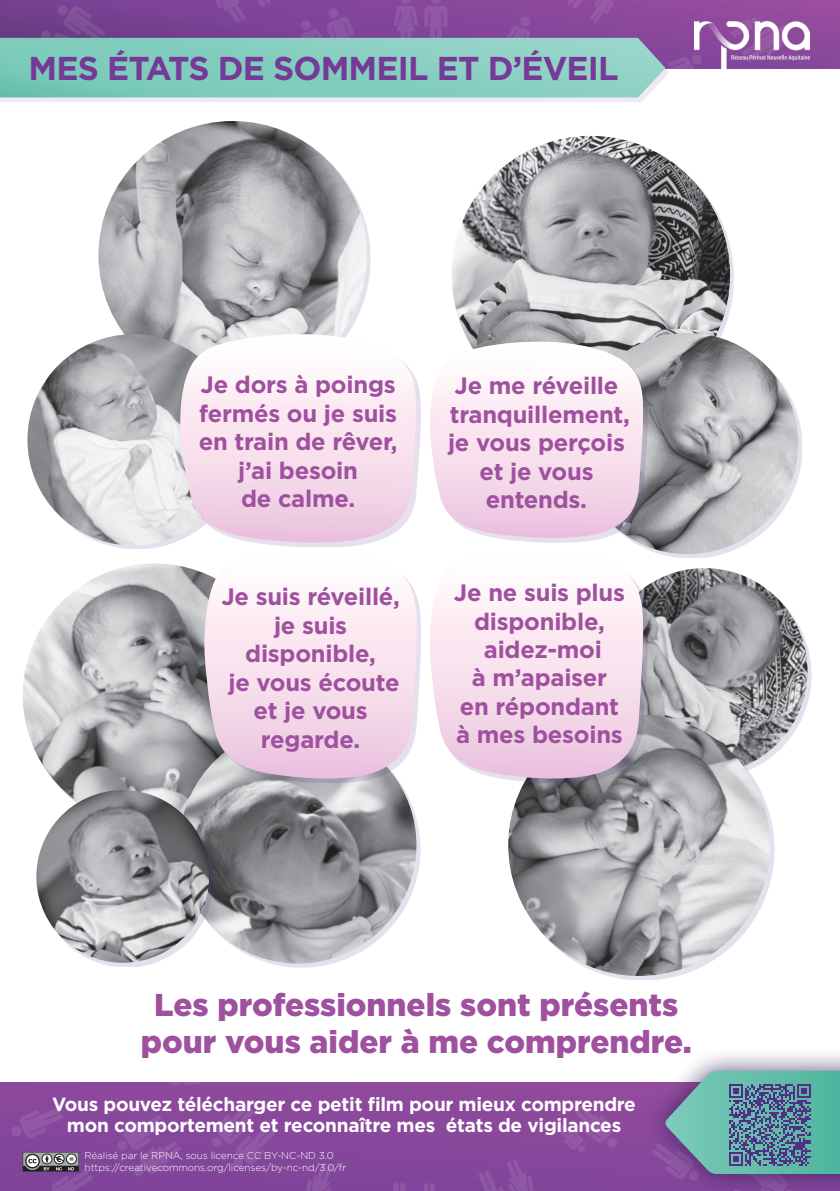
<style>
.page{position:relative;width:840px;height:1191px;background:#fff}
.page>*{position:absolute;margin:0;border:0;box-sizing:border-box;transform-origin:0 0}
.t1{font:700 33px "Gotham";letter-spacing:-.025em;color:#753a97}
.t2{font:900 31.6px/36.4px "Gotham";color:#9f509f;text-align:center}
.t3{font:700 23.8px/28.4px "Gotham";letter-spacing:-.01em;color:#9f509f;text-align:center}
.t4{font:700 19px/21px "Gotham";letter-spacing:-.015em;color:#fff;text-align:center}
.t5{font:300 10px/12px "Gotham";letter-spacing:-.01em;color:#fff}
</style>
<div class="page">
<img style="left:0;top:1082px;width:643px;height:109px">
<img style="left:0;top:0;width:839px;height:68px">
<img style="left:693px;top:22px;width:116px;height:46px">
<div style="left:0;top:42px;width:668px;height:60px;background:#512f86;opacity:.1"></div>
<svg style="left:0;top:38px;width:665px;height:59px"></svg>
<div style="left:102px;top:124px;width:268px;height:269px;background:#512f86;opacity:.15"></div>
<img style="left:98px;top:121px;width:269px;height:268px;border-radius:134px">
<img style="left:27px;top:334px;width:153px;height:212px">
<div style="left:455px;top:139px;width:278px;height:279px;background:#512f86;opacity:.15"></div>
<img style="left:451px;top:136px;width:278px;height:278px;border-radius:139px">
<div style="left:580px;top:336px;width:221px;height:222px;background:#512f86;opacity:.15"></div>
<img style="left:576px;top:333px;width:221px;height:221px;border-radius:111px">
<img style="left:23px;top:563px;width:181px;height:227px">
<img style="left:166px;top:726px;width:255px;height:242px">
<svg style="left:180px;top:325px;width:190px;height:5px"></svg>
<svg style="left:180px;top:330px;width:236px;height:210px"></svg>
<svg style="left:455px;top:333px;width:188px;height:5px"></svg>
<svg style="left:430px;top:338px;width:213px;height:199px"></svg>
<div style="left:209px;top:551px;width:212px;height:232px;background:#512f86;opacity:.15"></div>
<svg style="left:204px;top:537px;width:212px;height:6px"></svg>
<svg style="left:204px;top:543px;width:213px;height:239px"></svg>
<img style="left:647px;top:568px;width:165px;height:176px">
<img style="left:36px;top:790px;width:185px;height:178px">
<img style="left:508px;top:714px;width:277px;height:266px">
<div style="left:434px;top:551px;width:213px;height:232px;background:#512f86;opacity:.15"></div>
<svg style="left:492px;top:537px;width:151px;height:6px"></svg>
<svg style="left:430px;top:543px;width:213px;height:239px"></svg>
<div style="left:643px;top:1046px;width:196px;height:145px;background:#2e1c56;opacity:.75"></div>
<svg style="left:664px;top:1070px;width:175px;height:104px"></svg>
<svg style="left:23px;top:1152px;width:56px;height:19px"></svg>
<h1 class="t1" style="left:28px;top:46px;width:591px">MES ÉTATS DE SOMMEIL ET D’ÉVEIL</h1>
<p class="t3" style="left:199px;top:370px;width:200px">Je dors à poings fermés ou je suis en train de rêver, j’ai besoin<br>de calme.</p>
<p class="t3" style="left:448px;top:371px;width:183px">Je me réveille tranquillement, je vous perçois et je vous entends.</p>
<p class="t3" style="left:221px;top:582px;width:180px">Je suis réveillé, je suis disponible,<br>je vous écoute et je vous regarde.</p>
<p class="t3" style="left:453px;top:578px;width:172px">Je ne suis plus disponible, aidez-moi<br>à m’apaiser<br>en répondant à mes besoins</p>
<h2 class="t2" style="left:141px;top:986px;width:552px">Les professionnels sont présents pour vous aider à me comprendre.</h2>
<p class="t4" style="left:52px;top:1093px;width:585px">Vous pouvez télécharger ce petit film pour mieux comprendre mon comportement et reconnaître mes états de vigilances</p>
<p class="t5" style="left:84px;top:1149px;width:263px">Réalisé par le RPNA, sous licence CC BY-NC-ND 3.0 https://creativecommons.org/licenses/by-nc-nd/3.0/fr</p>
</div>
